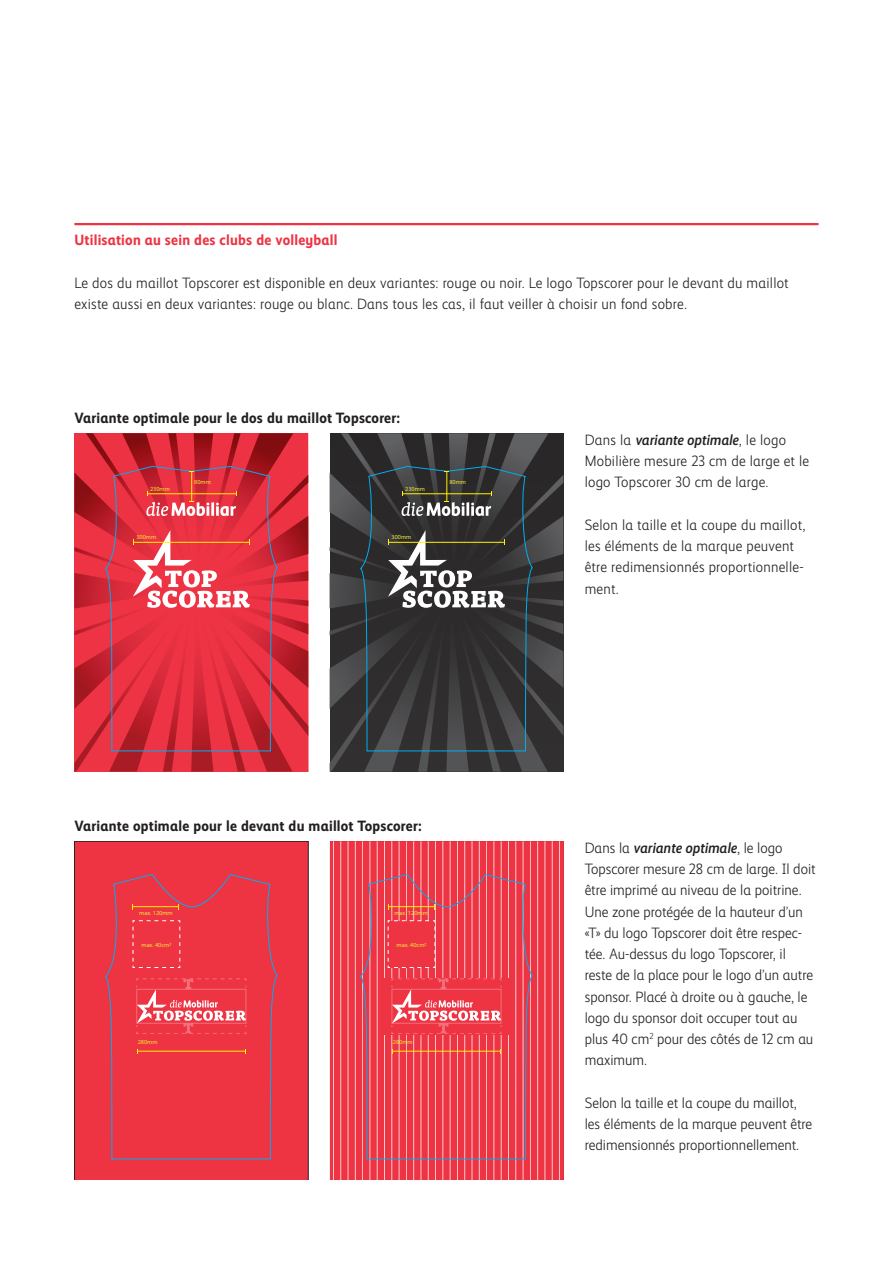
<style>
.page{position:relative;width:893px;height:1263px;background:#fff}
.page>*{position:absolute;margin:0;border:0;box-sizing:border-box;transform-origin:0 0}
.t1{font:300 15px/21.3px "Mobiliar Realist";color:#231f20}
.t2{font:700 15px "Mobiliar Realist";letter-spacing:.015em;color:#231f20}
.t3{font:700 15px "Mobiliar Realist";letter-spacing:.015em;color:#ee3343}
.t4{font:6.15px "Myriad Pro";color:#eeea36}
.s1{font-weight:500;font-style:italic}
</style>
<div class="page">
<hr style="left:74px;top:223px;width:745px;height:2px;background:#ee3343">
<svg style="left:74px;top:433px;width:234px;height:339px;background:#da3544"></svg>
<div style="left:74px;top:841px;width:234px;height:338px;background:#ee3343"></div>
<div style="left:105px;top:874px;width:173px;height:285px;background:#ee3343"></div>
<svg style="left:132px;top:920px;width:48px;height:48px;background:#ee3a4a"></svg>
<hr style="left:137px;top:1051px;width:109px;height:1px;background:#fff101">
<hr style="left:133px;top:906px;width:46px;height:1px;background:#fff101">
<svg style="left:136px;top:978px;width:111px;height:56px;background:#f05562"></svg>
<svg style="left:330px;top:433px;width:233px;height:339px;background:#3e3f40"></svg>
<svg style="left:330px;top:841px;width:233px;height:338px;background:#ed3848"></svg>
<hr style="left:333px;top:841px;width:1px;height:338px;background:#fff">
<hr style="left:340px;top:841px;width:1px;height:338px;background:#fff">
<hr style="left:348px;top:841px;width:1px;height:338px;background:#fff">
<hr style="left:355px;top:841px;width:1px;height:338px;background:#fff">
<hr style="left:362px;top:841px;width:1px;height:338px;background:#fff">
<hr style="left:370px;top:841px;width:1px;height:338px;background:#fff">
<hr style="left:377px;top:841px;width:1px;height:338px;background:#fff">
<hr style="left:384px;top:841px;width:1px;height:338px;background:#fff">
<hr style="left:391px;top:841px;width:1px;height:338px;background:#fff">
<hr style="left:399px;top:841px;width:1px;height:338px;background:#fff">
<hr style="left:406px;top:841px;width:1px;height:338px;background:#fff">
<hr style="left:413px;top:841px;width:1px;height:338px;background:#fff">
<hr style="left:421px;top:841px;width:1px;height:338px;background:#fff">
<hr style="left:428px;top:841px;width:1px;height:338px;background:#fff">
<hr style="left:435px;top:841px;width:1px;height:338px;background:#fff">
<hr style="left:442px;top:841px;width:1px;height:338px;background:#fff">
<hr style="left:450px;top:841px;width:1px;height:338px;background:#fff">
<hr style="left:457px;top:841px;width:1px;height:338px;background:#fff">
<hr style="left:464px;top:841px;width:1px;height:338px;background:#fff">
<hr style="left:472px;top:841px;width:1px;height:338px;background:#fff">
<hr style="left:479px;top:841px;width:1px;height:338px;background:#fff">
<hr style="left:486px;top:841px;width:1px;height:338px;background:#fff">
<hr style="left:494px;top:841px;width:1px;height:338px;background:#fff">
<hr style="left:501px;top:841px;width:1px;height:338px;background:#fff">
<hr style="left:508px;top:841px;width:1px;height:338px;background:#fff">
<hr style="left:515px;top:841px;width:1px;height:338px;background:#fff">
<hr style="left:523px;top:841px;width:1px;height:338px;background:#fff">
<hr style="left:530px;top:841px;width:1px;height:338px;background:#fff">
<hr style="left:537px;top:841px;width:1px;height:338px;background:#fff">
<hr style="left:545px;top:841px;width:1px;height:338px;background:#fff">
<hr style="left:552px;top:841px;width:1px;height:338px;background:#fff">
<hr style="left:559px;top:841px;width:1px;height:338px;background:#fff">
<svg style="left:360px;top:874px;width:173px;height:285px;background:#ea4958"></svg>
<svg style="left:387px;top:920px;width:49px;height:48px;background:#ee3d4c"></svg>
<hr style="left:392px;top:1051px;width:109px;height:1px;background:#fff101">
<hr style="left:388px;top:906px;width:46px;height:1px;background:#fff101">
<svg style="left:392px;top:978px;width:110px;height:56px;background:#f05562"></svg>
<p class="t3" style="left:74px;top:232px;width:265px">Utilisation au sein des clubs de volleyball</p>
<p class="t1" style="left:74px;top:272px;width:716px">Le dos du maillot Topscorer est disponible en deux variantes: rouge ou noir. Le logo Topscorer pour le devant du maillot existe aussi en deux variantes: rouge ou blanc. Dans tous les cas, il faut veiller à choisir un fond sobre.</p>
<p class="t2" style="left:74px;top:409px;width:327px">Variante optimale pour le dos du maillot Topscorer:</p>
<p class="t4" style="left:150px;top:485px;width:21px">230mm</p>
<p class="t4" style="left:136px;top:533px;width:21px">300mm</p>
<p class="t4" style="left:194px;top:478px;width:18px">80mm</p>
<p class="t4" style="left:405px;top:485px;width:21px">230mm</p>
<p class="t4" style="left:391px;top:533px;width:21px">300mm</p>
<p class="t4" style="left:449px;top:478px;width:18px">80mm</p>
<p class="t2" style="left:74px;top:817px;width:349px">Variante optimale pour le devant du maillot Topscorer:</p>
<p class="t4" style="left:139px;top:910px;width:35px">max. 120mm</p>
<p class="t4" style="left:142px;top:941px;width:31px">max. 40cm2</p>
<p class="t4" style="left:138px;top:1038px;width:21px">280mm</p>
<p class="t4" style="left:394px;top:910px;width:35px">max. 120mm</p>
<p class="t4" style="left:397px;top:941px;width:31px">max. 40cm2</p>
<p class="t4" style="left:393px;top:1038px;width:21px">280mm</p>
<p class="t1" style="left:585px;top:429px;width:226px">Dans la <span class="s1">variante optimale</span>, le logo<br>Mobilière mesure 23 cm de large et le logo Topscorer 30 cm de large.</p>
<p class="t1" style="left:585px;top:514px;width:222px">Selon la taille et la coupe du maillot, les éléments de la marque peuvent être redimensionnés proportionnelle&shy;ment.</p>
<p class="t1" style="left:585px;top:837px;width:233px">Dans la <span class="s1">variante optimale</span>, le logo Topscorer mesure 28 cm de large. Il doit être imprimé au niveau de la poitrine.<br>Une zone protégée de la hauteur d’un «T» du logo Topscorer doit être respec&shy;tée. Au-dessus du logo Topscorer, il reste de la place pour le logo d’un autre sponsor. Placé à droite ou à gauche, le logo du sponsor doit occuper tout au plus 40 cm<sup>2</sup> pour des côtés de 12 cm au maximum.</p>
<p class="t1" style="left:585px;top:1092px;width:229px">Selon la taille et la coupe du maillot, les éléments de la marque peuvent être redimensionnés proportionnellement.</p>
</div>
